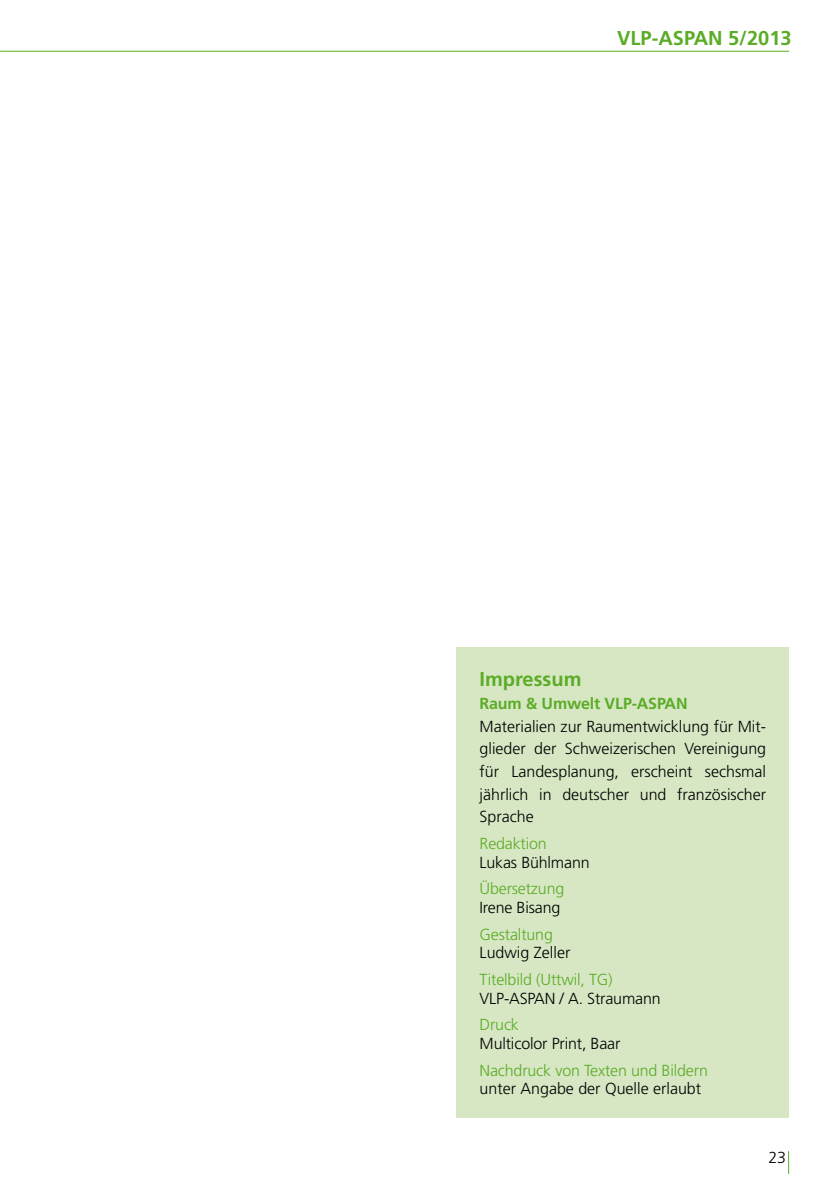
<style>
.page{position:relative;width:840px;height:1191px;background:#fff}
.page>*{position:absolute;margin:0;border:0;box-sizing:border-box;transform-origin:0 0}
.t1{font:700 20px "Frutiger LT Std";color:#5bac26}
.t2{font:300 16px/22.6px "Frutiger LT Std";color:#000;text-align:justify}
.t3{font:300 16px "Frutiger LT Std";letter-spacing:-.01em;color:#5bac26}
.t4{font:700 16px "Frutiger LT Std";letter-spacing:-.01em;color:#5bac26}
</style>
<div class="page">
<hr style="left:1px;top:51px;width:787px;height:1px;background:#5bac26">
<div style="left:456px;top:647px;width:332px;height:470px;background:#d7e7c4"></div>
<p class="t1" style="left:617px;top:27px;width:176px">VLP-ASPAN 5/2013</p>
<p class="t1" style="left:479px;top:667px;width:103px">Impressum</p>
<p class="t4" style="left:479px;top:694px;width:197px">Raum &amp; Umwelt VLP-ASPAN</p>
<p class="t2" style="left:479px;top:715px;width:288px">Materialien zur Raumentwicklung für Mit&shy;glieder der Schweizerischen Vereinigung für Landesplanung, erscheint sechsmal jährlich in deutscher und französischer Sprache</p>
<p class="t3" style="left:479px;top:834px;width:69px">Redaktion</p>
<p class="t2" style="left:479px;top:851px;width:111px">Lukas Bühlmann</p>
<p class="t3" style="left:479px;top:879px;width:86px">Übersetzung</p>
<p class="t2" style="left:479px;top:896px;width:82px">Irene Bisang</p>
<p class="t3" style="left:479px;top:925px;width:75px">Gestaltung</p>
<p class="t2" style="left:479px;top:941px;width:92px">Ludwig Zeller</p>
<p class="t3" style="left:479px;top:970px;width:135px">Titelbild (Uttwil, TG)</p>
<p class="t2" style="left:479px;top:987px;width:182px">VLP-ASPAN / A. Straumann</p>
<p class="t3" style="left:479px;top:1015px;width:41px">Druck</p>
<p class="t2" style="left:479px;top:1032px;width:142px">Multicolor Print, Baar</p>
<p class="t3" style="left:479px;top:1061px;width:230px">Nachdruck von Texten und Bildern</p>
<p class="t2" style="left:479px;top:1077px;width:223px">unter Angabe der Quelle erlaubt</p>
<p class="t2" style="left:768px;top:1146px;width:19px">23</p>
</div>
